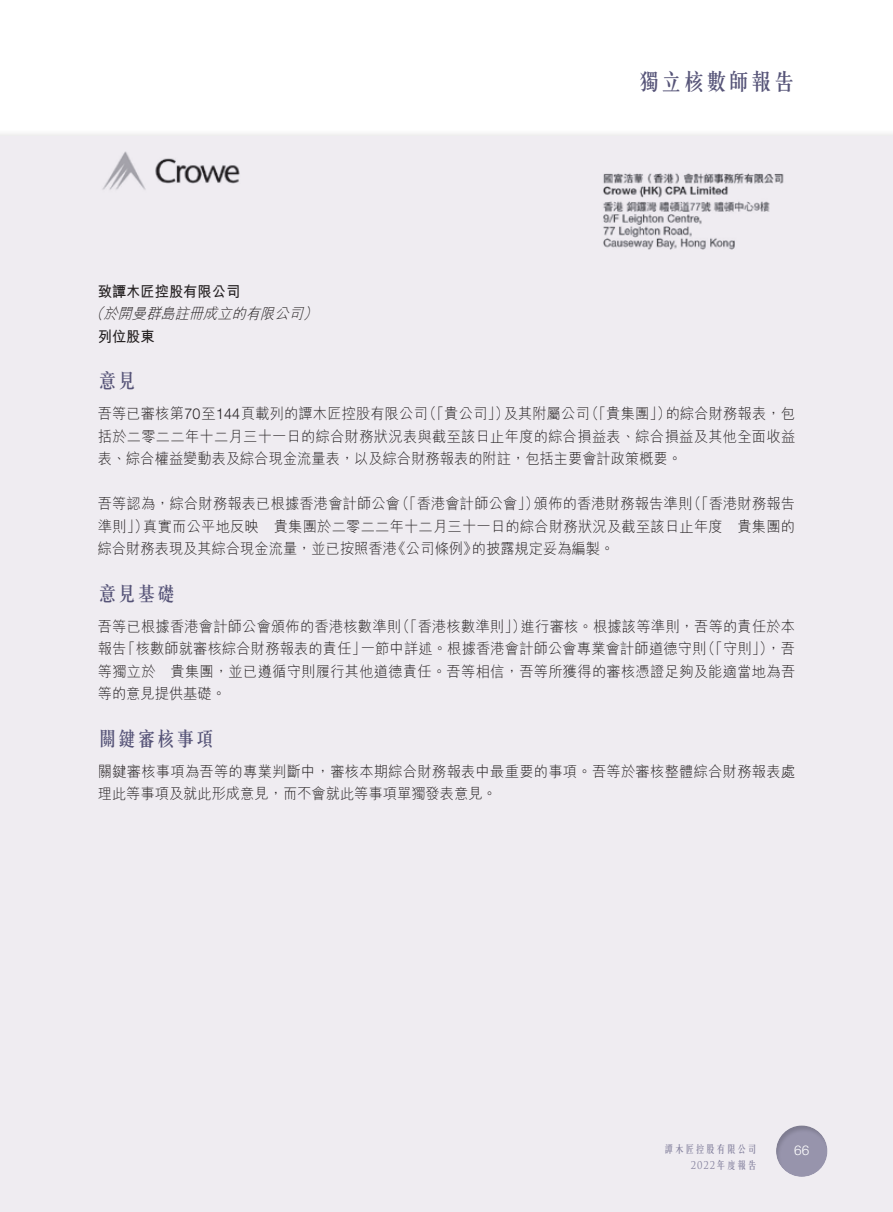
<style>
.page{position:relative;width:893px;height:1212px;background:#fff}
.page>*{position:absolute;margin:0;border:0;box-sizing:border-box;transform-origin:0 0}
.t1{font:500 22.5px "C Song 3 HK";color:#565478}
.t2{font:500 19.5px "C Song 3 HK";color:#565478}
.t3{font:300 15px/22.5px "M Hei HK";letter-spacing:.015em;color:#231f20;scale:.95 1}
.t4{font:italic 300 15px "M Hei HK";color:#231f20;scale:.95 1}
.t5{font:700 15px "M Hei HK";color:#231f20;scale:.95 1}
.t6{font:300 13.5px "Helvetica Neue LT Std";color:#fff}
.t7{font:500 10.5px "C Song 3 HK";letter-spacing:.1em;color:#86839f;scale:.9 1}
.t8{font:10.5px "Trajan Pro";color:#86839f;scale:.9 1}
.s1{font-family:"Helvetica Neue LT Std"}
.s2{font-family:"C Song 3 HK";font-weight:500}
</style>
<div class="page">
<div style="left:0;top:136px;width:893px;height:1076px;background:#efecf1"></div>
<div style="left:763px;top:1113px;width:79px;height:65px;background:#57585a;opacity:.25"></div>
<img style="left:102px;top:151px;width:682px;height:99px">
<p class="t5" style="left:98px;top:280px;width:152px">致譚木匠控股有限公司</p>
<p class="t4" style="left:89px;top:306px;width:21px">（</p>
<p class="t5" style="left:98px;top:325px;width:61px">列位股東</p>
<h2 class="t2" style="left:98px;top:366px;width:40px">意見</h2>
<p class="t4" style="left:303px;top:306px;width:21px">(</p>
<p class="t4" style="left:103px;top:306px;width:216px">於開曼群島註冊成立的有限公司</p>
<h1 class="t1" style="left:638px;top:64px;width:159px">獨立核數師報告</h1>
<p class="t3" style="left:423px;top:402px;width:92px">（「貴公司」）</p>
<p class="t3" style="left:585px;top:402px;width:92px">（「貴集團」）</p>
<p class="t3" style="left:504px;top:402px;width:92px">及其附屬公司</p>
<p class="t3" style="left:98px;top:402px;width:736px">吾等已審核第<span class="s1">70</span>至<span class="s1">144</span>頁載列的譚木匠控股有限公司<br>括於二零二二年十二月三十一日的綜合財務狀況表與截至該日止年度的綜合損益表、綜合損益及其他全面收益表、綜合權益變動表及綜合現金流量表，以及綜合財務報表的附註，包括主要會計政策概要。</p>
<p class="t3" style="left:687px;top:492px;width:115px">（「香港財務報告</p>
<p class="t3" style="left:666px;top:402px;width:138px">的綜合財務報表，包</p>
<p class="t3" style="left:98px;top:492px;width:320px">吾等認為，綜合財務報表已根據香港會計師公會</p>
<p class="t3" style="left:395px;top:492px;width:153px">（「香港會計師公會」）</p>
<p class="t3" style="left:534px;top:492px;width:168px">頒佈的香港財務報告準則</p>
<p class="t3" style="left:98px;top:515px;width:55px">準則」）</p>
<p class="t3" style="left:143px;top:515px;width:123px">真實而公平地反映</p>
<p class="t3" style="left:274px;top:515px;width:474px">貴集團於二零二二年十二月三十一日的綜合財務狀況及截至該日止年度</p>
<p class="t3" style="left:98px;top:537px;width:316px">綜合財務表現及其綜合現金流量，並已按照香港</p>
<h2 class="t2" style="left:98px;top:578px;width:79px">意見基礎</h2>
<p class="t3" style="left:472px;top:537px;width:151px">的披露規定妥為編製。</p>
<p class="t3" style="left:392px;top:537px;width:91px">《公司條例》</p>
<p class="t3" style="left:737px;top:515px;width:62px">貴集團的</p>
<p class="t3" style="left:98px;top:615px;width:321px">吾等已根據香港會計師公會頒佈的香港核數準則</p>
<p class="t3" style="left:396px;top:615px;width:138px">（「香港核數準則」）</p>
<p class="t3" style="left:521px;top:615px;width:290px">進行審核。根據該等準則，吾等的責任於本</p>
<p class="t3" style="left:121px;top:637px;width:259px">「核數師就審核綜合財務報表的責任」</p>
<p class="t3" style="left:361px;top:637px;width:365px">一節中詳述。根據香港會計師公會專業會計師道德守則</p>
<p class="t3" style="left:701px;top:637px;width:77px">（「守則」）</p>
<p class="t3" style="left:98px;top:637px;width:32px">報告</p>
<p class="t3" style="left:766px;top:637px;width:32px">，吾</p>
<p class="t3" style="left:170px;top:660px;width:659px">貴集團，並已遵循守則履行其他道德責任。吾等相信，吾等所獲得的審核憑證足夠及能適當地為吾</p>
<p class="t3" style="left:98px;top:660px;width:137px">等獨立於<br>等的意見提供基礎。</p>
<h2 class="t2" style="left:98px;top:723px;width:119px">關鍵審核事項</h2>
<p class="t3" style="left:98px;top:760px;width:736px">關鍵審核事項為吾等的專業判斷中，審核本期綜合財務報表中最重要的事項。吾等於審核整體綜合財務報表處理此等事項及就此形成意見，而不會就此等事項單獨發表意見。</p>
<p class="t7" style="left:664px;top:1141px;width:104px">譚木匠控股有限公司</p>
<p class="t8" style="left:691px;top:1159px;width:75px">2022<span class="s2">年度報告</span></p>
<p class="t6" style="left:794px;top:1142px;width:17px">66</p>
</div>
